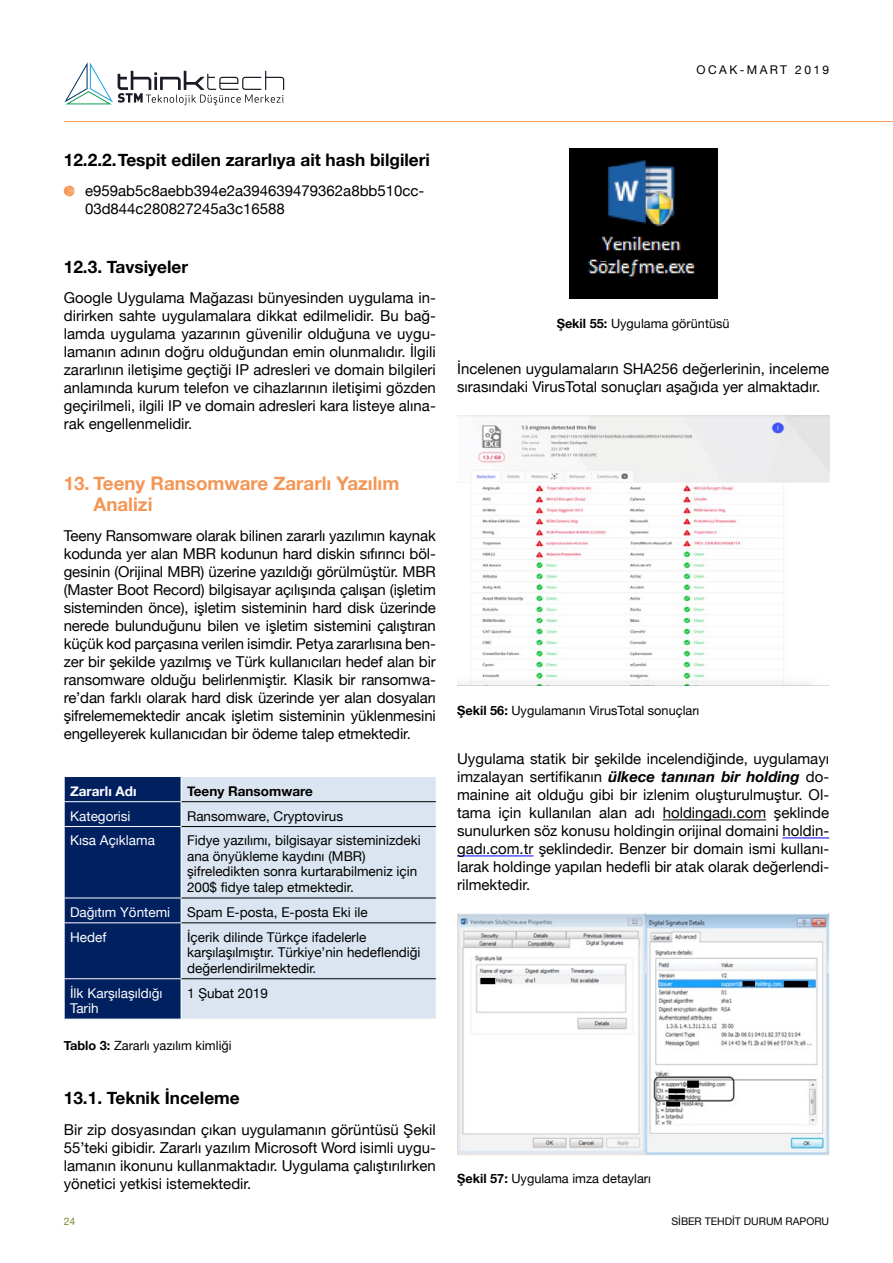
<style>
.page{position:relative;width:893px;height:1263px;background:#fff}
.page>*{position:absolute;margin:0;border:0;box-sizing:border-box;transform-origin:0 0}
.t1{font:700 18.75px/21px "Helvetica Neue";color:#f49655}
.t2{font:700 17.25px "Helvetica Neue";color:#000}
.t3{font:15px/18px "Helvetica Neue";color:#000;text-align:justify}
.t4{font:13.5px/15.6px "Helvetica Neue";color:#000}
.t5{font:13.5px/15.5px "Helvetica Neue";color:#fff}
.t6{font:700 13.5px "Helvetica Neue";color:#000}
.t7{font:700 13.5px "Helvetica Neue";color:#fff}
.t8{font:12.75px "Helvetica Neue";color:#000}
.t9{font:12px "Helvetica Neue";letter-spacing:.2em;color:#000}
.t10{font:10.5px "Helvetica Neue";color:#000}
.t11{font:10.5px "Helvetica Neue";color:#768d2e}
.s1{font-weight:700}
.s2{font-weight:700;font-style:italic}
</style>
<div class="page">
<hr style="left:64px;top:121px;width:829px;height:1px;background:#f49655">
<svg style="left:64px;top:62px;width:220px;height:43px"></svg>
<div style="left:64px;top:186px;width:11px;height:10px;background:#f49956;border-radius:50%"></div>
<svg style="left:66px;top:186px;width:9px;height:10px"></svg>
<div style="left:182px;top:777px;width:254px;height:242px;background:#dbe5f1"></div>
<div style="left:64px;top:777px;width:118px;height:242px;background:#002060"></div>
<hr style="left:64px;top:922px;width:117px;height:1px;background:#fff">
<hr style="left:64px;top:923px;width:1px;height:55px;background:#fff">
<hr style="left:181px;top:923px;width:1px;height:55px;background:#fff">
<hr style="left:64px;top:978px;width:117px;height:1px;background:#fff">
<hr style="left:64px;top:979px;width:1px;height:40px;background:#fff">
<hr style="left:181px;top:979px;width:1px;height:40px;background:#fff">
<hr style="left:181px;top:801px;width:255px;height:1px;background:#000">
<hr style="left:181px;top:826px;width:255px;height:1px;background:#000">
<hr style="left:181px;top:897px;width:255px;height:1px;background:#000">
<hr style="left:181px;top:922px;width:255px;height:1px;background:#000">
<hr style="left:181px;top:978px;width:255px;height:1px;background:#000">
<hr style="left:663px;top:819px;width:103px;height:1px;background:#000">
<hr style="left:782px;top:837px;width:47px;height:1px;background:#00f">
<hr style="left:457px;top:855px;width:76px;height:1px;background:#00f">
<img style="left:457px;top:913px;width:372px;height:242px">
<img style="left:457px;top:416px;width:372px;height:270px">
<img style="left:569px;top:149px;width:148px;height:150px">
<p class="t9" style="left:697px;top:61px;width:134px">OCAK-MART 2019</p>
<p class="t2" style="left:64px;top:146px;width:368px">12.2.2.Tespit edilen zararlıya ait hash bilgileri</p>
<p class="t3" style="left:85px;top:183px;width:341px">e959ab5c8aebb394e2a394639479362a8bb510cc-<br>03d844c280827245a3c16588</p>
<p class="t2" style="left:64px;top:253px;width:126px">12.3. Tavsiyeler</p>
<p class="t3" style="left:64px;top:290px;width:374px">Google Uygulama Mağazası bünyesinden uygulama in&shy;dirirken sahte uygulamalara dikkat edilmelidir. Bu bağ&shy;lamda uygulama yazarının güvenilir olduğuna ve uygu&shy;lamanın adının doğru olduğundan emin olunmalıdır. İlgili zararlının iletişime geçtiği IP adresleri ve domain bilgileri anlamında kurum telefon ve cihazlarının iletişimi gözden geçirilmeli, ilgili IP ve domain adresleri kara listeye alına&shy;rak engellenmelidir.</p>
<p class="t1" style="left:94px;top:473px;width:307px;text-indent:-30px">13. Teeny Ransomware Zararlı Yazılım<br>Analizi</p>
<p class="t3" style="left:64px;top:528px;width:374px">Teeny Ransomware olarak bilinen zararlı yazılımın kaynak kodunda yer alan MBR kodunun hard diskin sıfırıncı böl&shy;gesinin (Orijinal MBR) üzerine yazıldığı görülmüştür. MBR (Master Boot Record) bilgisayar açılışında çalışan (işletim sisteminden önce), işletim sisteminin hard disk üzerinde nerede bulunduğunu bilen ve işletim sistemini çalıştıran küçük kod parçasına verilen isimdir. Petya zararlısına ben&shy;zer bir şekilde yazılmış ve Türk kullanıcıları hedef alan bir ransomware olduğu belirlenmiştir. Klasik bir ransomwa&shy;re’dan farklı olarak hard disk üzerinde yer alan dosyaları şifrelememektedir ancak işletim sisteminin yüklenmesini engelleyerek kullanıcıdan bir ödeme talep etmektedir.</p>
<p class="t7" style="left:70px;top:780px;width:68px">Zararlı Adı</p>
<p class="t6" style="left:187px;top:780px;width:127px">Teeny Ransomware</p>
<p class="t5" style="left:70px;top:809px;width:62px">Kategorisi</p>
<p class="t4" style="left:187px;top:809px;width:158px">Ransomware, Cryptovirus</p>
<p class="t5" style="left:70px;top:834px;width:86px">Kısa Açıklama</p>
<p class="t4" style="left:187px;top:833px;width:235px">Fidye yazılımı, bilgisayar sisteminizdeki ana önyükleme kaydını (MBR) şifreledikten sonra kurtarabilmeniz için 200$ fidye talep etmektedir.</p>
<p class="t5" style="left:70px;top:905px;width:102px">Dağıtım Yöntemi</p>
<p class="t4" style="left:187px;top:905px;width:182px">Spam E-posta, E-posta Eki ile</p>
<p class="t5" style="left:70px;top:930px;width:38px">Hedef</p>
<p class="t4" style="left:187px;top:930px;width:235px">İçerik dilinde Türkçe ifadelerle karşılaşılmıştır. Türkiye’nin hedeflendiği değerlendirilmektedir.</p>
<p class="t5" style="left:70px;top:986px;width:94px">İlk Karşılaşıldığı<br>Tarih</p>
<p class="t4" style="left:187px;top:986px;width:82px">1 Şubat 2019</p>
<p class="t8" style="left:64px;top:1036px;width:169px"><span class="s1">Tablo 3:</span> Zararlı yazılım kimliği</p>
<p class="t2" style="left:64px;top:1084px;width:177px">13.1. Teknik İnceleme</p>
<p class="t3" style="left:64px;top:1121px;width:374px">Bir zip dosyasından çıkan uygulamanın görüntüsü Şekil 55’teki gibidir. Zararlı yazılım Microsoft Word isimli uygu&shy;lamanın ikonunu kullanmaktadır. Uygulama çalıştırılırken yönetici yetkisi istemektedir.</p>
<p class="t8" style="left:557px;top:314px;width:174px"><span class="s1">Şekil 55:</span> Uygulama görüntüsü</p>
<p class="t3" style="left:457px;top:360px;width:374px">İncelenen uygulamaların SHA256 değerlerinin, inceleme sırasındaki VirusTotal sonuçları aşağıda yer almaktadır.</p>
<p class="t8" style="left:457px;top:701px;width:244px"><span class="s1">Şekil 56:</span> Uygulamanın VirusTotal sonuçları</p>
<p class="t3" style="left:457px;top:751px;width:374px">Uygulama statik bir şekilde incelendiğinde, uygulamayı imzalayan sertifikanın <span class="s2">ülkece tanınan bir holding</span> do&shy;mainine ait olduğu gibi bir izlenim oluşturulmuştur. Ol&shy;tama için kullanılan alan adı holdingadı.com şeklinde sunulurken söz konusu holdingin orijinal domaini holdin&shy;gadı.com.tr şeklindedir. Benzer bir domain ismi kullanı&shy;larak holdinge yapılan hedefli bir atak olarak değerlendi&shy;rilmektedir.</p>
<p class="t8" style="left:457px;top:1169px;width:195px"><span class="s1">Şekil 57:</span> Uygulama imza detayları</p>
<p class="t11" style="left:64px;top:1214px;width:13px">24</p>
<p class="t10" style="left:671px;top:1214px;width:159px">SİBER TEHDİT DURUM RAPORU</p>
</div>
